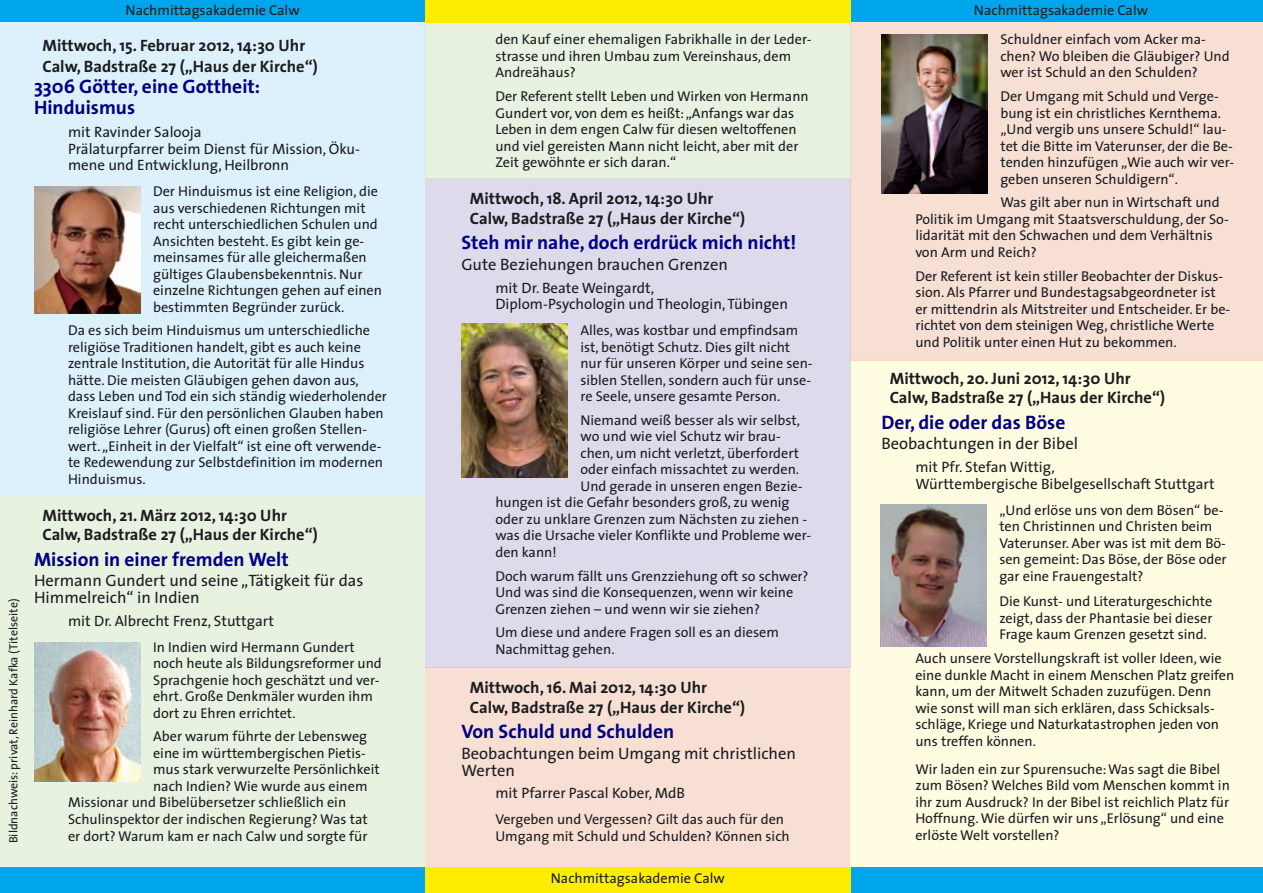
<style>
.page{position:relative;width:1263px;height:893px;background:#fff}
.page>*{position:absolute;margin:0;border:0;box-sizing:border-box;transform-origin:0 0}
.t1{font:700 19.5px/21px "The Sans";color:#000084}
.t2{font:700 16.5px/19.8px "The Sans";color:#1b1c20}
.t3{font:16.5px/16.5px "The Sans";color:#1b1c20}
.t4{font:15px/16.5px "The Sans";color:#1b1c20}
.t5{font:14.25px/16.5px "The Sans";color:#1b1c20}
.t6{font:12px "The Sans";color:#1b1c20}
</style>
<div class="page">
<div style="left:850px;top:359px;width:413px;height:522px;background:#fffce2"></div>
<div style="left:850px;top:18px;width:413px;height:343px;background:#f7dfd4"></div>
<div style="left:425px;top:667px;width:425px;height:212px;background:#f7dfd4"></div>
<div style="left:425px;top:179px;width:425px;height:489px;background:#dddbeb"></div>
<div style="left:425px;top:21px;width:425px;height:158px;background:#e8f2e0"></div>
<div style="left:0;top:496px;width:425px;height:397px;background:#e8f2e0"></div>
<div style="left:0;top:0;width:425px;height:496px;background:#ddf1fc"></div>
<div style="left:0;top:867px;width:1263px;height:26px;background:#00a6eb"></div>
<div style="left:425px;top:867px;width:425px;height:26px;background:#ffed00"></div>
<div style="left:0;top:0;width:1263px;height:22px;background:#00a6eb"></div>
<div style="left:425px;top:0;width:425px;height:22px;background:#ffed00"></div>
<img style="left:34px;top:186px;width:106px;height:128px">
<img style="left:34px;top:642px;width:106px;height:139px">
<img style="left:461px;top:323px;width:107px;height:155px">
<img style="left:881px;top:34px;width:107px;height:159px">
<img style="left:880px;top:504px;width:106px;height:142px">
<p class="t6" style="left:4px;top:843px;width:246px;rotate:-90deg">Bildnachweis: privat, Reinhard Kafka (Titelseite)</p>
<p class="t5" style="left:126px;top:1px;width:176px">Nachmittagsakademie Calw</p>
<p class="t2" style="left:43px;top:35px;width:277px;line-height:21px">Mittwoch, 15. Februar 2012, 14:30 Uhr<br>Calw, Badstraße 27 („Haus der Kirche“)</p>
<h1 class="t1" style="left:34px;top:76px;width:228px">3306 Götter, eine Gottheit:<br>Hinduismus</h1>
<p class="t4" style="left:68px;top:123px;width:294px">mit Ravinder Salooja<br>Prälaturpfarrer beim Dienst für Mission, Öku&shy;mene und Entwicklung, Heilbronn</p>
<p class="t5" style="left:153px;top:183px;width:230px">Der Hinduismus ist eine Religion, die aus verschiedenen Richtungen mit recht unterschiedlichen Schulen und Ansichten besteht. Es gibt kein ge&shy;meinsames für alle gleichermaßen gültiges Glaubensbekenntnis. Nur einzelne Richtungen gehen auf einen bestimmten Begründer zurück.</p>
<p class="t5" style="left:68px;top:322px;width:320px">Da es sich beim Hinduismus um unterschiedliche religiöse Traditionen handelt, gibt es auch keine zentrale Institution, die Autorität für alle Hindus hätte. Die meisten Gläubigen gehen davon aus, dass Leben und Tod ein sich ständig wiederholender Kreislauf sind. Für den persönlichen Glauben haben religiöse Lehrer (Gurus) oft einen großen Stellen&shy;wert. „Einheit in der Vielfalt“ ist eine oft verwende&shy;te Redewendung zur Selbstdefinition im modernen Hinduismus.</p>
<p class="t2" style="left:43px;top:505px;width:277px">Mittwoch, 21. März 2012, 14:30 Uhr<br>Calw, Badstraße 27 („Haus der Kirche“)</p>
<h1 class="t1" style="left:34px;top:548px;width:256px">Mission in einer fremden Welt</h1>
<p class="t3" style="left:34px;top:572px;width:331px">Hermann Gundert und seine „Tätigkeit für das<br>Himmelreich“ in Indien</p>
<p class="t4" style="left:68px;top:612px;width:207px">mit Dr. Albrecht Frenz, Stuttgart</p>
<p class="t5" style="left:153px;top:638px;width:230px">In Indien wird Hermann Gundert noch heute als Bildungsreformer und<br>Sprachgenie hoch geschätzt und ver&shy;ehrt. Große Denkmäler wurden ihm dort zu Ehren errichtet.</p>
<p class="t5" style="left:153px;top:728px;width:216px">Aber warum führte der Lebensweg</p>
<p class="t5" style="left:153px;top:744px;width:214px">eine im württembergischen Pietis-</p>
<p class="t5" style="left:153px;top:761px;width:228px">mus stark verwurzelte Persönlichkeit</p>
<p class="t5" style="left:153px;top:777px;width:216px">nach Indien? Wie wurde aus einem</p>
<p class="t5" style="left:68px;top:794px;width:280px">Missionar und Bibelübersetzer schließlich ein</p>
<p class="t5" style="left:68px;top:810px;width:301px">Schulinspektor der indischen Regierung? Was tat</p>
<p class="t5" style="left:68px;top:827px;width:301px">er dort? Warum kam er nach Calw und sorgte für</p>
<p class="t5" style="left:495px;top:31px;width:316px">den Kauf einer ehemaligen Fabrikhalle in der Leder&shy;strasse und ihren Umbau zum Vereinshaus, dem<br>Andreähaus?</p>
<p class="t5" style="left:495px;top:88px;width:315px">Der Referent stellt Leben und Wirken von Hermann Gundert vor, von dem es heißt: „Anfangs war das Leben in dem engen Calw für diesen weltoffenen und viel gereisten Mann nicht leicht, aber mit der Zeit gewöhnte er sich daran.“</p>
<p class="t2" style="left:470px;top:188px;width:277px">Mittwoch, 18. April 2012, 14:30 Uhr<br>Calw, Badstraße 27 („Haus der Kirche“)</p>
<h1 class="t1" style="left:461px;top:231px;width:337px">Steh mir nahe, doch erdrück mich nicht!</h1>
<p class="t3" style="left:461px;top:255px;width:268px">Gute Beziehungen brauchen Grenzen</p>
<p class="t4" style="left:495px;top:279px;width:294px">mit Dr. Beate Weingardt,<br>Diplom-Psychologin und Theologin, Tübingen</p>
<p class="t5" style="left:580px;top:322px;width:234px">Alles, was kostbar und empfindsam ist, benötigt Schutz. Dies gilt nicht nur für unseren Körper und seine sen&shy;siblen Stellen, sondern auch für unse&shy;re Seele, unsere gesamte Person.</p>
<p class="t5" style="left:580px;top:411px;width:221px">Niemand weiß besser als wir selbst,</p>
<p class="t5" style="left:580px;top:428px;width:202px">wo und wie viel Schutz wir brau-</p>
<p class="t5" style="left:580px;top:444px;width:220px">chen, um nicht verletzt, überfordert</p>
<p class="t5" style="left:580px;top:461px;width:220px">oder einfach missachtet zu werden.</p>
<p class="t5" style="left:580px;top:477px;width:224px">Und gerade in unseren engen Bezie-</p>
<p class="t5" style="left:495px;top:494px;width:296px">hungen ist die Gefahr besonders groß, zu wenig</p>
<p class="t5" style="left:495px;top:510px;width:313px">oder zu unklare Grenzen zum Nächsten zu ziehen -</p>
<p class="t5" style="left:495px;top:527px;width:317px">was die Ursache vieler Konflikte und Probleme wer-</p>
<p class="t5" style="left:495px;top:543px;width:63px">den kann!</p>
<p class="t5" style="left:495px;top:567px;width:315px">Doch warum fällt uns Grenzziehung oft so schwer?<br>Und was sind die Konsequenzen, wenn wir keine<br>Grenzen ziehen – und wenn wir sie ziehen?</p>
<p class="t5" style="left:495px;top:624px;width:285px">Um diese und andere Fragen soll es an diesem<br>Nachmittag gehen.</p>
<p class="t2" style="left:470px;top:677px;width:277px">Mittwoch, 16. Mai 2012, 14:30 Uhr<br>Calw, Badstraße 27 („Haus der Kirche“)</p>
<h1 class="t1" style="left:461px;top:721px;width:214px">Von Schuld und Schulden</h1>
<p class="t3" style="left:461px;top:745px;width:336px">Beobachtungen beim Umgang mit christlichen<br>Werten</p>
<p class="t4" style="left:495px;top:785px;width:191px">mit Pfarrer Pascal Kober, MdB</p>
<p class="t5" style="left:495px;top:811px;width:296px">Vergeben und Vergessen? Gilt das auch für den<br>Umgang mit Schuld und Schulden? Können sich</p>
<p class="t5" style="left:551px;top:870px;width:176px">Nachmittagsakademie Calw</p>
<p class="t5" style="left:974px;top:1px;width:176px">Nachmittagsakademie Calw</p>
<p class="t5" style="left:1000px;top:31px;width:231px">Schuldner einfach vom Acker ma&shy;chen? Wo bleiben die Gläubiger? Und wer ist Schuld an den Schulden?</p>
<p class="t5" style="left:1000px;top:88px;width:235px">Der Umgang mit Schuld und Verge&shy;bung ist ein christliches Kernthema. „Und vergib uns unsere Schuld!“ lau&shy;tet die Bitte im Vaterunser, der die Be&shy;tenden hinzufügen „Wie auch wir ver&shy;geben unseren Schuldigern“.</p>
<p class="t5" style="left:915px;top:194px;width:315px;text-indent:85px">Was gilt aber nun in Wirtschaft und Politik im Umgang mit Staatsverschuldung, der So&shy;lidarität mit den Schwachen und dem Verhältnis von Arm und Reich?</p>
<p class="t5" style="left:915px;top:267px;width:316px">Der Referent ist kein stiller Beobachter der Diskus&shy;sion. Als Pfarrer und Bundestagsabgeordneter ist er mittendrin als Mitstreiter und Entscheider. Er be&shy;richtet von dem steinigen Weg, christliche Werte und Politik unter einen Hut zu bekommen.</p>
<p class="t2" style="left:890px;top:368px;width:277px">Mittwoch, 20. Juni 2012, 14:30 Uhr<br>Calw, Badstraße 27 („Haus der Kirche“)</p>
<h1 class="t1" style="left:881px;top:411px;width:186px">Der, die oder das Böse</h1>
<p class="t3" style="left:881px;top:435px;width:198px">Beobachtungen in der Bibel</p>
<p class="t4" style="left:915px;top:458px;width:301px">mit Pfr. Stefan Wittig,<br>Württembergische Bibelgesellschaft Stuttgart</p>
<p class="t5" style="left:999px;top:501px;width:229px">„Und erlöse uns von dem Bösen“ be&shy;ten Christinnen und Christen beim<br>Vaterunser. Aber was ist mit dem Bö&shy;sen gemeint: Das Böse, der Böse oder gar eine Frauengestalt?</p>
<p class="t5" style="left:999px;top:593px;width:215px;text-align:justify">Die Kunst- und Literaturgeschichte zeigt, dass der Phantasie bei dieser Frage kaum Grenzen gesetzt sind.</p>
<p class="t5" style="left:915px;top:650px;width:320px">Auch unsere Vorstellungskraft ist voller Ideen, wie eine dunkle Macht in einem Menschen Platz greifen kann, um der Mitwelt Schaden zuzufügen. Denn wie sonst will man sich erklären, dass Schicksals&shy;schläge, Kriege und Naturkatastrophen jeden von uns treffen können.</p>
<p class="t5" style="left:915px;top:760px;width:316px">Wir laden ein zur Spurensuche: Was sagt die Bibel zum Bösen? Welches Bild vom Menschen kommt in ihr zum Ausdruck? In der Bibel ist reichlich Platz für Hoffnung. Wie dürfen wir uns „Erlösung“ und eine erlöste Welt vorstellen?</p>
</div>
